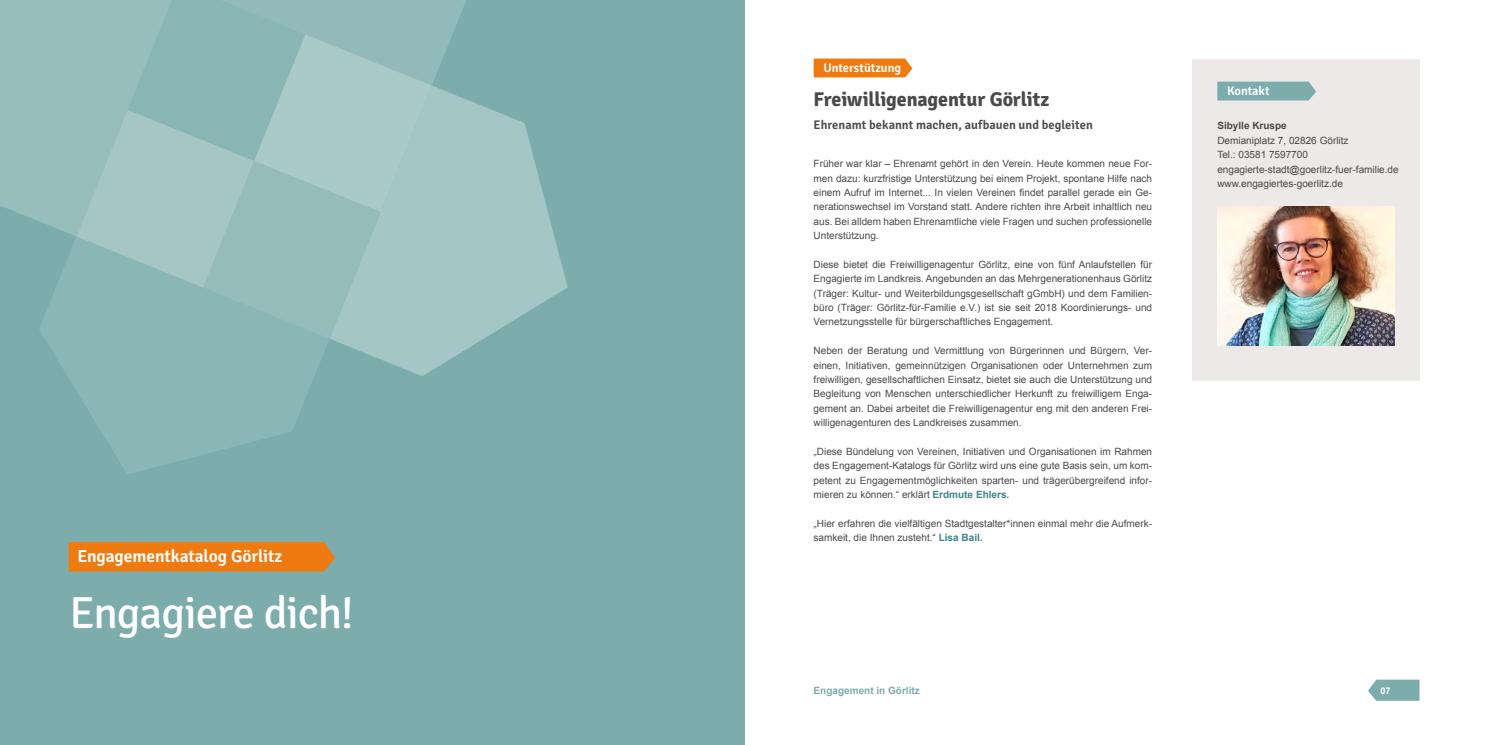
<style>
.page{position:relative;width:1489px;height:745px;background:#fff}
.page>*{position:absolute;margin:0;border:0;box-sizing:border-box;transform-origin:0 0}
.t1{font:45px "Signika";letter-spacing:-.025em;color:#fff}
.t2{font:700 20px "Signika";letter-spacing:-.005em;color:#4a4a49}
.t3{font:600 17.5px "Signika";letter-spacing:-.005em;color:#fff}
.t4{font:600 12.5px "Signika";color:#4a4a49}
.t5{font:600 12.5px "Signika";letter-spacing:-.005em;color:#fff}
.t6{font:10px/14.4px "Arial";color:#4a4a49;text-align:justify}
.t7{font:700 10px "Arial";color:#7cacac}
.t8{font:700 10px "Arial";color:#4a4a49}
.t9{font:700 9.25px "Arial";color:#fff}
.s1{font-weight:700;color:#3c848d}
</style>
<div class="page">
<svg style="left:1368px;top:679px;width:51px;height:21px"></svg>
<svg style="left:813px;top:58px;width:99px;height:19px;background:#f0831f"></svg>
<div style="left:1191px;top:58px;width:228px;height:322px;background:#ece9e8"></div>
<svg style="left:1217px;top:81px;width:98px;height:19px;background:#82afaf"></svg>
<img style="left:1217px;top:206px;width:177px;height:139px">
<div style="left:0;top:0;width:744px;height:744px;background:#7cacac"></div>
<svg style="left:45px;top:338px;width:284px;height:136px;fill:#8bb6b6"></svg>
<svg style="left:329px;top:100px;width:238px;height:276px;fill:#a5c6c6"></svg>
<svg style="left:0;top:0;width:469px;height:338px"></svg>
<div style="left:69px;top:542px;width:266px;height:29px;background:#ef7b10"></div>
<h3 class="t3" style="left:77px;top:545px;width:206px">Engagementkatalog Görlitz</h3>
<h1 class="t1" style="left:69px;top:587px;width:286px">Engagiere dich!</h1>
<p class="t5" style="left:823px;top:61px;width:79px">Unterstützung</p>
<h2 class="t2" style="left:813px;top:88px;width:237px">Freiwilligenagentur Görlitz</h2>
<p class="t4" style="left:813px;top:117px;width:281px">Ehrenamt bekannt machen, aufbauen und begleiten</p>
<p class="t6" style="left:813px;top:156px;width:340px">Früher war klar – Ehrenamt gehört in den Verein. Heute kommen neue For&shy;men dazu: kurzfristige Unterstützung bei einem Projekt, spontane Hilfe nach einem Aufruf im Internet... In vielen Vereinen findet parallel gerade ein Ge&shy;nerationswechsel im Vorstand statt. Andere richten ihre Arbeit inhaltlich neu aus. Bei alldem haben Ehrenamtliche viele Fragen und suchen professionelle Unterstützung.</p>
<p class="t6" style="left:813px;top:257px;width:340px">Diese bietet die Freiwilligenagentur Görlitz, eine von fünf Anlaufstellen für Engagierte im Landkreis. Angebunden an das Mehrgenerationenhaus Görlitz (Träger: Kultur- und Weiterbildungsgesellschaft gGmbH) und dem Familien&shy;büro (Träger: Görlitz-für-Familie e.V.) ist sie seit 2018 Koordinierungs- und Vernetzungsstelle für bürgerschaftliches Engagement.</p>
<p class="t6" style="left:813px;top:343px;width:340px">Neben der Beratung und Vermittlung von Bürgerinnen und Bürgern, Ver&shy;einen, Initiativen, gemeinnützigen Organisationen oder Unternehmen zum freiwilligen, gesellschaftlichen Einsatz, bietet sie auch die Unterstützung und Begleitung von Menschen unterschiedlicher Herkunft zu freiwilligem Enga&shy;gement an. Dabei arbeitet die Freiwilligenagentur eng mit den anderen Frei&shy;willigenagenturen des Landkreises zusammen.</p>
<p class="t6" style="left:813px;top:444px;width:340px">„Diese Bündelung von Vereinen, Initiativen und Organisationen im Rahmen des Engagement-Katalogs für Görlitz wird uns eine gute Basis sein, um kom&shy;petent zu Engagementmöglichkeiten sparten- und trägerübergreifend infor&shy;mieren zu können.“ erklärt <span class="s1">Erdmute Ehlers.</span></p>
<p class="t6" style="left:813px;top:516px;width:340px">„Hier erfahren die vielfältigen Stadtgestalter*innen einmal mehr die Aufmerk&shy;samkeit, die Ihnen zusteht.“ <span class="s1">Lisa Bail.</span></p>
<p class="t5" style="left:1226px;top:84px;width:44px">Kontakt</p>
<p class="t8" style="left:1217px;top:119px;width:71px">Sibylle Kruspe</p>
<p class="t6" style="left:1217px;top:133px;width:183px;text-align:left">Demianiplatz 7, 02826 Görlitz<br>Tel.: 03581 7597700 engagierte-stadt@goerlitz-fuer-familie.de www.engagiertes-goerlitz.de</p>
<p class="t7" style="left:813px;top:683px;width:108px">Engagement in Görlitz</p>
<p class="t9" style="left:1380px;top:683px;width:12px">07</p>
</div>
